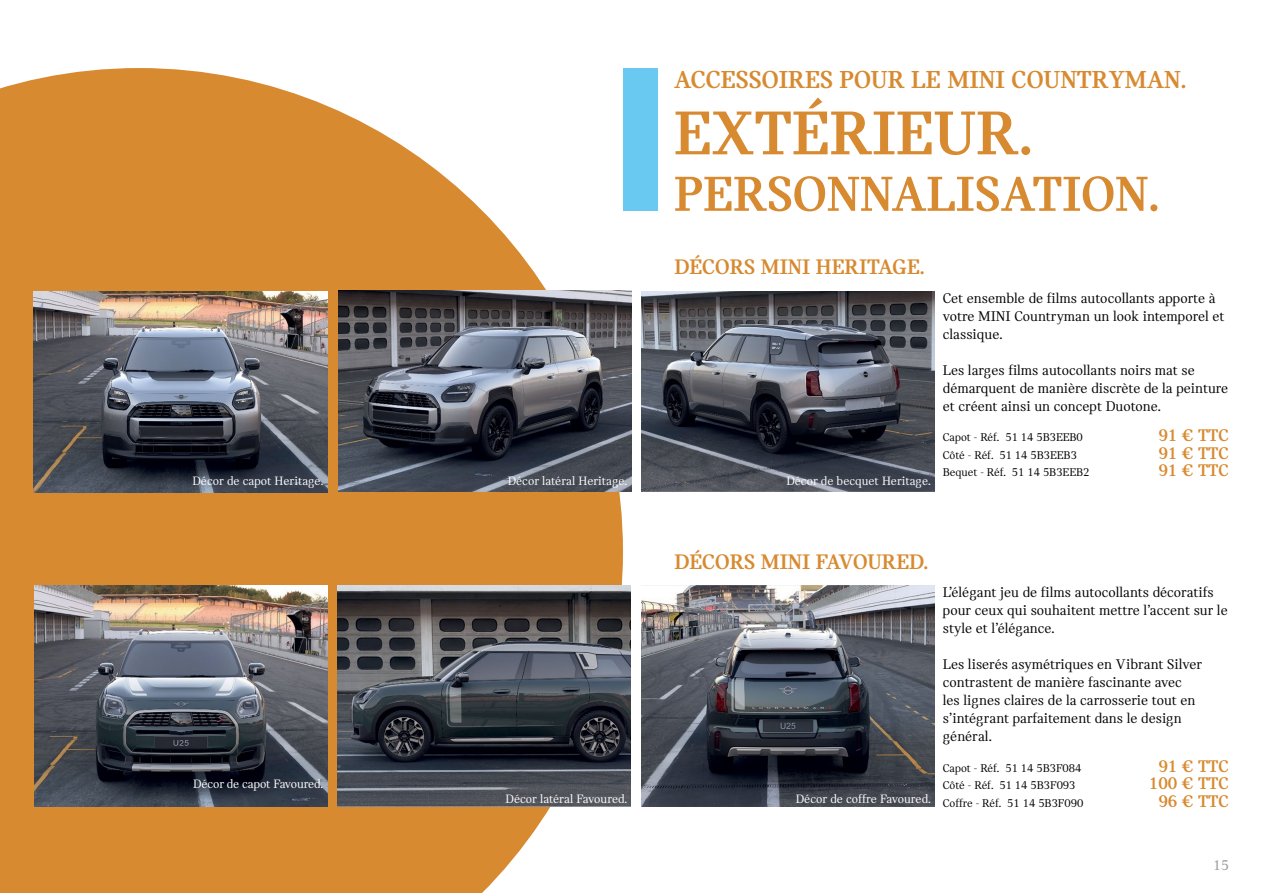
<style>
.page{position:relative;width:1263px;height:893px;background:#fff}
.page>*{position:absolute;margin:0;border:0;box-sizing:border-box;transform-origin:0 0}
.t1{font:700 66px "MINI Serif";color:#d78a30}
.t2{font:700 52.5px "MINI Serif";color:#d78a30}
.t3{font:26.25px "MINI Serif Headline";color:#d78a30}
.t4{font:700 22.5px "MINI Serif";color:#d78a30}
.t5{font:700 18px "MINI Serif";color:#d78a30}
.t6{font:15px/18px "MINI Serif";color:#000}
.t7{font:15px "MINI Serif";color:#939598}
.t8{font:12.9px "MINI Serif";color:#fff}
.t9{font:12px "MINI Serif";color:#000}
</style>
<div class="page">
<svg style="left:0;top:68px;width:623px;height:825px;fill:#d78a30"></svg>
<div style="left:623px;top:68px;width:34px;height:143px;background:#69c9f1"></div>
<img style="left:34px;top:291px;width:293px;height:201px">
<img style="left:338px;top:290px;width:293px;height:201px">
<img style="left:641px;top:291px;width:293px;height:201px">
<img style="left:34px;top:586px;width:293px;height:221px">
<img style="left:337px;top:586px;width:294px;height:221px">
<img style="left:641px;top:586px;width:293px;height:221px">
<h3 class="t3" style="left:674px;top:65px;width:514px">ACCESSOIRES POUR LE MINI COUNTRYMAN.</h3>
<h1 class="t1" style="left:674px;top:96px;width:361px">EXTÉRIEUR.</h1>
<h2 class="t2" style="left:674px;top:164px;width:487px">PERSONNALISATION.</h2>
<h3 class="t4" style="left:674px;top:254px;width:252px">DÉCORS MINI HERITAGE.</h3>
<p class="t8" style="left:192px;top:474px;width:132px">Décor de capot Heritage.</p>
<p class="t8" style="left:508px;top:474px;width:121px">Décor latéral Heritage.</p>
<p class="t8" style="left:786px;top:474px;width:146px">Décor de becquet Heritage.</p>
<p class="t6" style="left:943px;top:289px;width:283px">Cet ensemble de films autocollants apporte à votre MINI Countryman un look intemporel et classique.</p>
<p class="t6" style="left:943px;top:361px;width:287px">Les larges films autocollants noirs mat se démarquent de manière discrète de la peinture et créent ainsi un concept Duotone.</p>
<p class="t9" style="left:943px;top:430px;width:142px">Capot - Réf. 51 14 5B3EEB0</p>
<p class="t5" style="left:1158px;top:425px;width:72px">91 € TTC</p>
<p class="t9" style="left:943px;top:448px;width:136px">Côté - Réf. 51 14 5B3EEB3</p>
<p class="t5" style="left:1158px;top:443px;width:72px">91 € TTC</p>
<p class="t9" style="left:943px;top:466px;width:148px">Bequet - Réf. 51 14 5B3EEB2</p>
<p class="t5" style="left:1158px;top:460px;width:72px">91 € TTC</p>
<p class="t8" style="left:193px;top:776px;width:131px">Décor de capot Favoured.</p>
<h3 class="t4" style="left:674px;top:549px;width:256px">DÉCORS MINI FAVOURED.</h3>
<p class="t8" style="left:506px;top:792px;width:123px">Décor latéral Favoured.</p>
<p class="t8" style="left:796px;top:792px;width:137px">Décor de coffre Favoured.</p>
<p class="t6" style="left:943px;top:583px;width:286px">L’élégant jeu de films autocollants décoratifs pour ceux qui souhaitent mettre l’accent sur le style et l’élégance.</p>
<p class="t6" style="left:943px;top:655px;width:260px">Les liserés asymétriques en Vibrant Silver contrastent de manière fascinante avec les lignes claires de la carrosserie tout en s’intégrant parfaitement dans le design général.</p>
<p class="t9" style="left:943px;top:761px;width:140px">Capot - Réf. 51 14 5B3F084</p>
<p class="t5" style="left:1158px;top:756px;width:72px">91 € TTC</p>
<p class="t9" style="left:943px;top:779px;width:134px">Côté - Réf. 51 14 5B3F093</p>
<p class="t5" style="left:1149px;top:773px;width:82px">100 € TTC</p>
<p class="t9" style="left:943px;top:796px;width:142px">Coffre - Réf. 51 14 5B3F090</p>
<p class="t5" style="left:1158px;top:791px;width:72px">96 € TTC</p>
<p class="t7" style="left:1213px;top:857px;width:17px">15</p>
</div>
